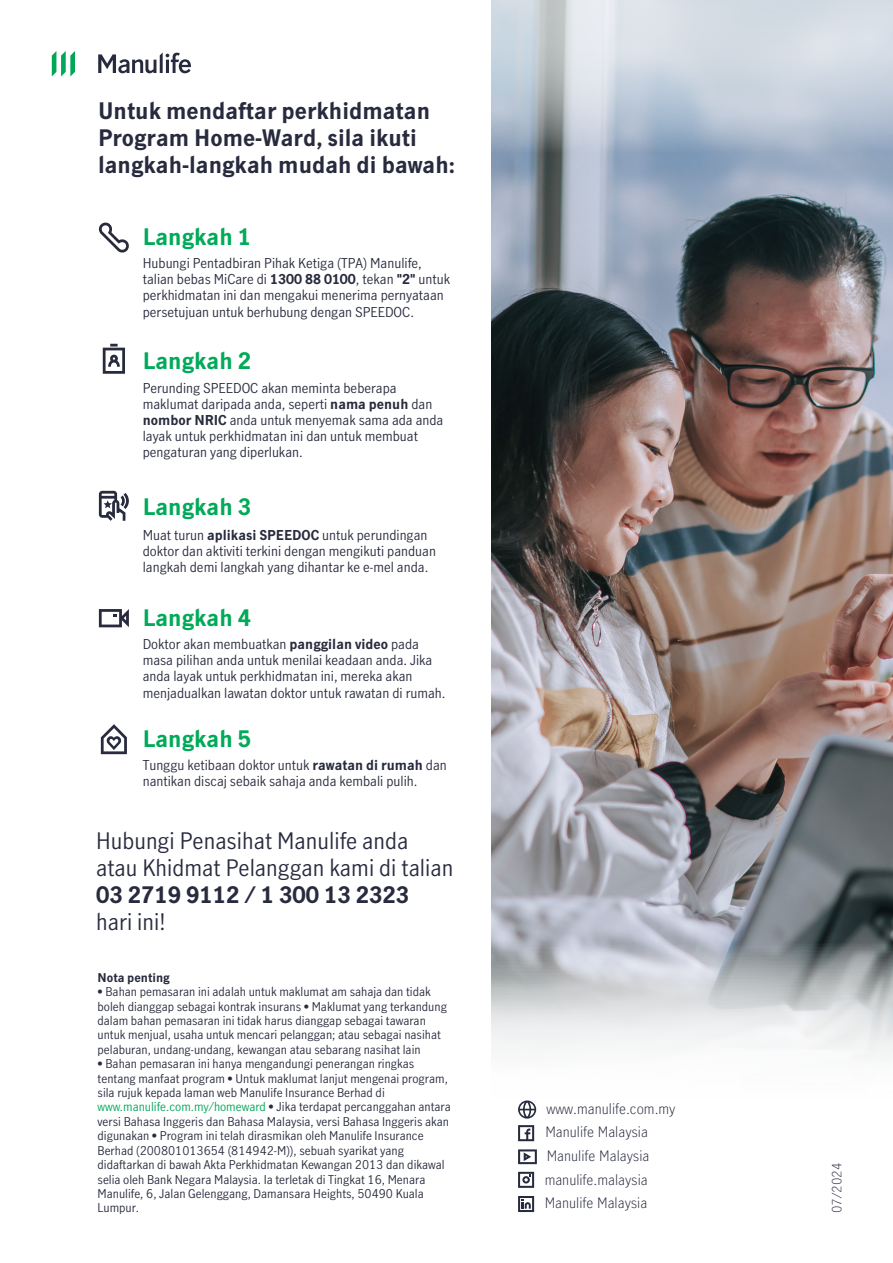
<style>
.page{position:relative;width:893px;height:1263px;background:#fff}
.page>*{position:absolute;margin:0;border:0;box-sizing:border-box;transform-origin:0 0}
.t1{font:700 22.5px/27px "Manulife JH Sans Optimized";color:#282b3e}
.t2{font:22.5px/27px "Manulife JH Sans Optimized";color:#282b3e}
.t3{font:700 22.5px "Manulife JH Sans Optimized";color:#00aa59}
.t4{font:13.5px/16.2px "Manulife JH Sans Optimized";color:#282b3e}
.t5{font:300 13.5px/23.5px "Manulife JH Sans";color:#282b3e}
.t6{font:12px/14.4px "Manulife JH Sans Optimized";color:#282b3e}
.t7{font:700 12px "Manulife JH Sans Optimized";color:#282b3e}
.t8{font:300 12px "Manulife JH Sans";color:#282b3e}
.s1{font-weight:700}
.s2{color:#00a758}
</style>
<div class="page">
<img style="left:491px;top:157px;width:402px;height:776px">
<svg style="left:491px;top:0;width:402px;height:157px;background:#c2cdd8"></svg>
<svg style="left:491px;top:933px;width:402px;height:279px"></svg>
<svg style="left:518px;top:1100px;width:18px;height:18px"></svg>
<svg style="left:518px;top:1125px;width:16px;height:16px"></svg>
<svg style="left:518px;top:1172px;width:16px;height:16px"></svg>
<svg style="left:518px;top:1196px;width:16px;height:16px"></svg>
<svg style="left:518px;top:1149px;width:19px;height:15px"></svg>
<svg style="left:98px;top:52px;width:93px;height:21px"></svg>
<svg style="left:52px;top:51px;width:23px;height:25px"></svg>
<svg style="left:98px;top:222px;width:31px;height:31px"></svg>
<svg style="left:103px;top:344px;width:22px;height:30px"></svg>
<svg style="left:99px;top:491px;width:26px;height:30px"></svg>
<svg style="left:121px;top:495px;width:5px;height:11px"></svg>
<svg style="left:124px;top:493px;width:6px;height:16px"></svg>
<svg style="left:99px;top:609px;width:30px;height:18px"></svg>
<svg style="left:101px;top:724px;width:26px;height:30px"></svg>
<h1 class="t1" style="left:98px;top:96px;width:359px">Untuk mendaftar perkhidmatan<br>Program Home-Ward, sila ikuti langkah-langkah mudah di bawah:</h1>
<h1 class="t3" style="left:143px;top:221px;width:110px">Langkah 1</h1>
<p class="t4" style="left:143px;top:254px;width:309px">Hubungi Pentadbiran Pihak Ketiga (TPA) Manulife, talian bebas MiCare di <span class="s1">1300 88 0100</span>, tekan <span class="s1">"2"</span> untuk perkhidmatan ini dan mengakui menerima pernyataan persetujuan untuk berhubung dengan SPEEDOC.</p>
<h1 class="t3" style="left:143px;top:345px;width:110px">Langkah 2</h1>
<p class="t4" style="left:143px;top:379px;width:302px">Perunding SPEEDOC akan meminta beberapa maklumat daripada anda, seperti <span class="s1">nama penuh</span> dan <span class="s1">nombor NRIC</span> anda untuk menyemak sama ada anda layak untuk perkhidmatan ini dan untuk membuat pengaturan yang diperlukan.</p>
<h1 class="t3" style="left:143px;top:491px;width:110px">Langkah 3</h1>
<p class="t4" style="left:143px;top:526px;width:295px">Muat turun <span class="s1">aplikasi SPEEDOC</span> untuk perundingan doktor dan aktiviti terkini dengan mengikuti panduan langkah demi langkah yang dihantar ke e-mel anda.</p>
<h1 class="t3" style="left:143px;top:602px;width:110px">Langkah 4</h1>
<p class="t4" style="left:143px;top:635px;width:304px">Doktor akan membuatkan <span class="s1">panggilan video</span> pada masa pilihan anda untuk menilai keadaan anda. Jika anda layak untuk perkhidmatan ini, mereka akan menjadualkan lawatan doktor untuk rawatan di rumah.</p>
<h1 class="t3" style="left:143px;top:723px;width:110px">Langkah 5</h1>
<p class="t4" style="left:143px;top:757px;width:306px">Tunggu ketibaan doktor untuk <span class="s1">rawatan di rumah</span> dan nantikan discaj sebaik sahaja anda kembali pulih.</p>
<h1 class="t2" style="left:96px;top:827px;width:359px">Hubungi Penasihat Manulife anda atau Khidmat Pelanggan kami di talian</h1>
<h1 class="t1" style="left:96px;top:881px;width:314px">03 2719 9112 / 1 300 13 2323</h1>
<h1 class="t2" style="left:96px;top:908px;width:71px">hari ini!</h1>
<p class="t7" style="left:98px;top:969px;width:74px">Nota penting</p>
<p class="t6" style="left:98px;top:984px;width:351px">• Bahan pemasaran ini adalah untuk maklumat am sahaja dan tidak boleh dianggap sebagai kontrak insurans • Maklumat yang terkandung dalam bahan pemasaran ini tidak harus dianggap sebagai tawaran untuk menjual, usaha untuk mencari pelanggan; atau sebagai nasihat pelaburan, undang-undang, kewangan atau sebarang nasihat lain</p>
<p class="t6" style="left:98px;top:1056px;width:355px">• Bahan pemasaran ini hanya mengandungi penerangan ringkas tentang manfaat program • Untuk maklumat lanjut mengenai program, sila rujuk kepada laman web Manulife Insurance Berhad di <span class="s2">www.manulife.com.my/homeward</span> • Jika terdapat percanggahan antara versi Bahasa Inggeris dan Bahasa Malaysia, versi Bahasa Inggeris akan digunakan • Program ini telah dirasmikan oleh Manulife Insurance Berhad (200801013654 (814942-M)), sebuah syarikat yang didaftarkan di bawah Akta Perkhidmatan Kewangan 2013 dan dikawal selia oleh Bank Negara Malaysia. Ia terletak di Tingkat 16, Menara Manulife, 6, Jalan Gelenggang, Damansara Heights, 50490 Kuala Lumpur.</p>
<p class="t5" style="left:545px;top:1096px;width:132px">www.manulife.com.my<br>Manulife Malaysia</p>
<p class="t5" style="left:545px;top:1167px;width:105px">manulife.malaysia<br>Manulife Malaysia</p>
<p class="t5" style="left:547px;top:1143px;width:104px">Manulife Malaysia</p>
<p class="t8" style="left:828px;top:1213px;width:52px;rotate:-90deg">07/2024</p>
</div>
